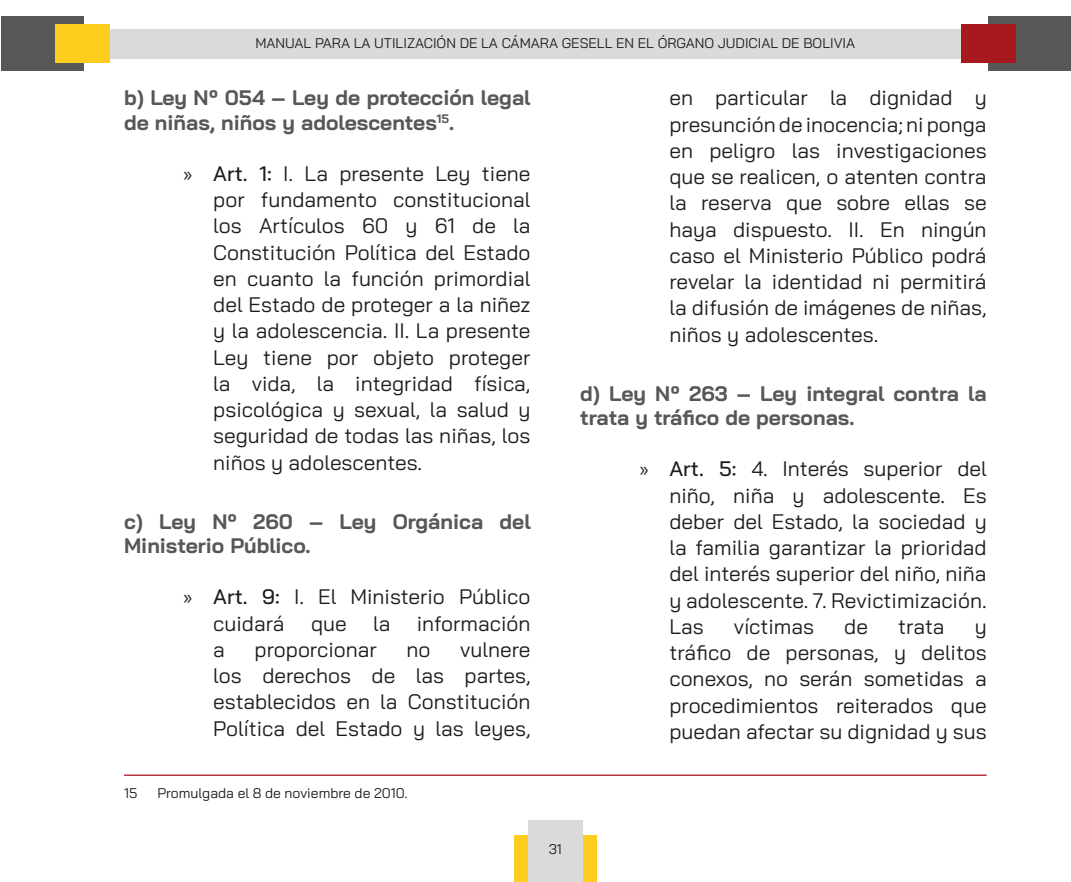
<style>
.page{position:relative;width:1071px;height:882px;background:#fff}
.page>*{position:absolute;margin:0;border:0;box-sizing:border-box;transform-origin:0 0}
.t1{font:21px/26.2px "Bai Jamjuree";color:#1d1d1b;text-align:justify}
.subtitulo{font:700 21px/24.5px "Bai Jamjuree";color:#575756}
.Footnote_text{font:14px "Bai Jamjuree";color:#1d1d1b}
.s1{font-family:"Myriad Pro"}
.s2{font-weight:500}
</style>
<div class="page">
<div style="left:514px;top:835px;width:83px;height:47px;background:#ffcd1d"></div>
<div style="left:110px;top:29px;width:851px;height:29px;background:#dadada"></div>
<div style="left:528px;top:821px;width:55px;height:61px;background:#dadada"></div>
<div style="left:1px;top:16px;width:83px;height:55px;background:#575756"></div>
<div style="left:55px;top:24px;width:55px;height:39px;background:#ffcd1d"></div>
<div style="left:988px;top:16px;width:83px;height:55px;background:#575756"></div>
<div style="left:961px;top:24px;width:55px;height:39px;background:#a8181f"></div>
<hr style="left:124px;top:775px;width:863px;height:1px;background:#a8181f">
<p class="Footnote_text" style="left:255px;top:31px;width:601px">MANUAL PARA LA UTILIZACIÓN DE LA CÁMARA GESELL EN EL ÓRGANO JUDICIAL DE BOLIVIA</p>
<p class="subtitulo" style="left:124px;top:86px;width:408px">b) Ley Nº 054 – Ley de protección legal de niñas, niños y adolescentes<sup>15</sup>.</p>
<p class="t1" style="left:213px;top:160px;width:319px;text-indent:-30px"><span class="s1">»</span> <span class="s2">Art. 1:</span> I. La presente Ley tiene por fundamento constitucional los Artículos 60 y 61 de la Constitución Política del Estado en cuanto la función primordial del Estado de proteger a la niñez y la adolescencia. II. La presente Ley tiene por objeto proteger la vida, la integridad física, psicológica y sexual, la salud y seguridad de todas las niñas, los niños y adolescentes.</p>
<p class="subtitulo" style="left:124px;top:509px;width:408px">c) Ley Nº 260 – Ley Orgánica del<br>Ministerio Público.</p>
<p class="t1" style="left:213px;top:584px;width:319px;text-indent:-30px"><span class="s1">»</span> <span class="s2">Art. 9:</span> I. El Ministerio Público cuidará</p>
<p class="t1" style="left:311px;top:610px;width:37px">que</p>
<p class="t1" style="left:373px;top:610px;width:19px">la</p>
<p class="t1" style="left:417px;top:610px;width:115px">información</p>
<p class="t1" style="left:213px;top:636px;width:319px;text-indent:247px">vulnere los derechos de las partes, establecidos en la Constitución Política del Estado y las leyes,</p>
<p class="t1" style="left:213px;top:636px;width:13px">a</p>
<p class="t1" style="left:255px;top:636px;width:124px">proporcionar</p>
<p class="t1" style="left:407px;top:636px;width:25px">no</p>
<p class="Footnote_text" style="left:124px;top:781px;width:15px">15</p>
<p class="Footnote_text" style="left:157px;top:781px;width:252px">Promulgada el 8 de noviembre de 2010.</p>
<p class="Footnote_text" style="left:549px;top:838px;width:15px">31</p>
<p class="t1" style="left:669px;top:85px;width:319px">en particular la dignidad y presunción de inocencia; ni ponga en peligro las investigaciones que se realicen, o atenten contra la reserva que sobre ellas se haya dispuesto. II. En ningún caso el Ministerio Público podrá revelar la identidad ni permitirá la difusión de imágenes de niñas, niños y adolescentes.</p>
<p class="subtitulo" style="left:580px;top:381px;width:408px">d) Ley Nº 263 – Ley integral contra la trata y tráfico de personas.</p>
<p class="t1" style="left:669px;top:456px;width:319px;text-indent:-30px"><span class="s1">»</span> <span class="s2">Art. 5:</span> 4. Interés superior del niño, niña y adolescente. Es deber del Estado, la sociedad y la familia garantizar la prioridad del interés superior del niño, niña y adolescente. 7. Revictimización.<br>Las</p>
<p class="t1" style="left:734px;top:613px;width:82px">víctimas</p>
<p class="t1" style="left:844px;top:613px;width:25px">de</p>
<p class="t1" style="left:898px;top:613px;width:48px">trata</p>
<p class="t1" style="left:669px;top:613px;width:319px;text-indent:305px">y tráfico de personas, y delitos conexos, no serán sometidas a procedimientos reiterados que puedan afectar su dignidad y sus</p>
</div>
